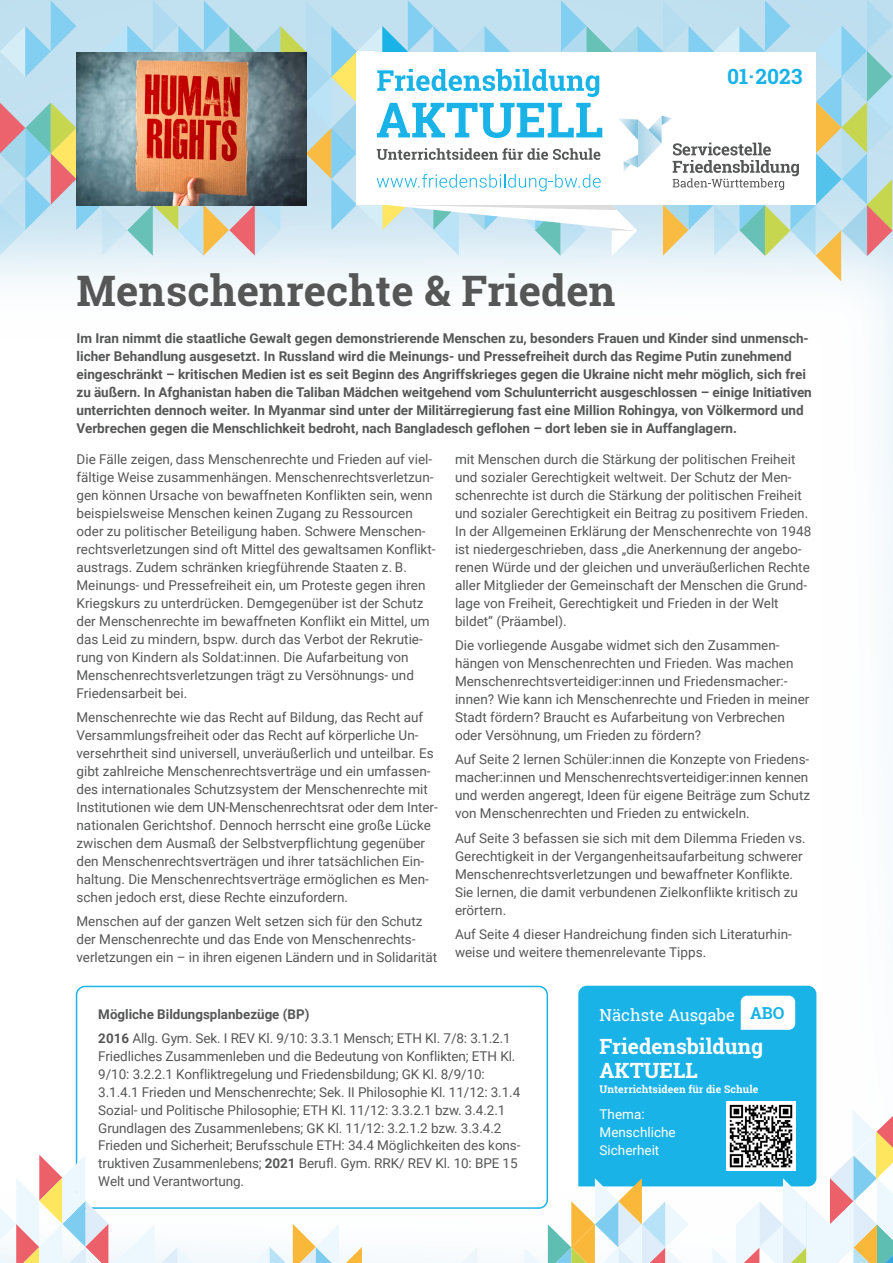
<style>
.page{position:relative;width:893px;height:1263px;background:#fff}
.page>*{position:absolute;margin:0;border:0;box-sizing:border-box;transform-origin:0 0}
.Titelheadline_-_h1{font:700 42px "Roboto Slab";letter-spacing:.005em;color:#555756}
.Kasten_blau_-_Friede{font:700 21px/24px "Roboto Slab";color:#fff}
.t1{font:700 21px "Roboto Slab";letter-spacing:.005em;color:#19b3e7}
.Kasten_blau_-_Friede-2{font:16.5px "Roboto Slab";color:#fff}
.t2{font:700 16.5px "Roboto Slab";color:#19b3e7}
.Fließtext_Abstand__1{font:13.5px/18px "Roboto";color:#555756}
.Vorspann{font:700 13.5px/18px "Roboto";color:#555756}
.Fließtext_Abstand__1-2{font:13.5px/18px "Roboto";color:#fff}
.Fließtext_Abstand__1-3{font:700 13.35px "Roboto";color:#555756}
.Kasten_blau_-_Friede-3{font:700 10.5px "Roboto Slab";letter-spacing:.005em;color:#fff}
.s1{font-weight:700;font-size:13.35px}
.s2{font-weight:700}
</style>
<div class="page">
<svg style="left:0;top:0;width:893px;height:281px"></svg>
<div style="left:357px;top:52px;width:17px;height:17px;background:#fff"></div>
<div style="left:578px;top:986px;width:238px;height:200px;background:#19b3e7"></div>
<svg style="left:741px;top:996px;width:54px;height:34px"></svg>
<img style="left:726px;top:1102px;width:69px;height:69px">
<svg style="left:75px;top:985px;width:474px;height:224px"></svg>
<img style="left:77px;top:52px;width:230px;height:154px">
<svg style="left:461px;top:1247px;width:16px;height:16px"></svg>
<svg style="left:524px;top:1247px;width:16px;height:16px"></svg>
<svg style="left:548px;top:1178px;width:141px;height:85px"></svg>
<svg style="left:712px;top:1247px;width:16px;height:16px"></svg>
<svg style="left:736px;top:1109px;width:157px;height:154px"></svg>
<svg style="left:346px;top:1247px;width:16px;height:16px"></svg>
<svg style="left:293px;top:1224px;width:46px;height:39px"></svg>
<svg style="left:254px;top:1247px;width:32px;height:16px"></svg>
<svg style="left:115px;top:1224px;width:40px;height:39px"></svg>
<svg style="left:162px;top:1247px;width:32px;height:16px"></svg>
<svg style="left:0;top:1155px;width:108px;height:108px"></svg>
<h1 class="Titelheadline_-_h1" style="left:77px;top:262px;width:541px">Menschenrechte &amp; Frieden</h1>
<h2 class="t1" style="left:727px;top:62px;width:77px">01·2023</h2>
<p class="Vorspann" style="left:77px;top:329px;width:737px">Im Iran nimmt die staatliche Gewalt gegen demonstrierende Menschen zu, besonders Frauen und Kinder sind unmensch&shy;licher Behandlung ausgesetzt. In Russland wird die Meinungs- und Pressefreiheit durch das Regime Putin zunehmend eingeschränkt – kritischen Medien ist es seit Beginn des Angriffskrieges gegen die Ukraine nicht mehr möglich, sich frei zu äußern. In Afghanistan haben die Taliban Mädchen weitgehend vom Schulunterricht ausgeschlossen – einige Initiativen unterrichten dennoch weiter. In Myanmar sind unter der Militärregierung fast eine Million Rohingya, von Völkermord und Verbrechen gegen die Menschlichkeit bedroht, nach Bangladesch geflohen – dort leben sie in Auffanglagern.</p>
<p class="Fließtext_Abstand__1" style="left:77px;top:449px;width:360px">Die Fälle zeigen, dass Menschenrechte und Frieden auf viel&shy;fältige Weise zusammenhängen. Menschenrechtsverletzun&shy;gen können Ursache von bewaffneten Konflikten sein, wenn beispielsweise Menschen keinen Zugang zu Ressourcen oder zu politischer Beteiligung haben. Schwere Menschen&shy;rechtsverletzungen sind oft Mittel des gewaltsamen Konflikt&shy;austrags. Zudem schränken kriegführende Staaten z. B.<br>Meinungs- und Pressefreiheit ein, um Proteste gegen ihren Kriegskurs zu unterdrücken. Demgegenüber ist der Schutz der Menschenrechte im bewaffneten Konflikt ein Mittel, um das Leid zu mindern, bspw. durch das Verbot der Rekrutie&shy;rung von Kindern als Soldat:innen. Die Aufarbeitung von Menschenrechtsverletzungen trägt zu Versöhnungs- und Friedensarbeit bei.</p>
<p class="Fließtext_Abstand__1" style="left:77px;top:708px;width:363px">Menschenrechte wie das Recht auf Bildung, das Recht auf Versammlungsfreiheit oder das Recht auf körperliche Un&shy;versehrtheit sind universell, unveräußerlich und unteilbar. Es gibt zahlreiche Menschenrechtsverträge und ein umfassen&shy;des internationales Schutzsystem der Menschenrechte mit Institutionen wie dem UN-Menschenrechtsrat oder dem Inter&shy;nationalen Gerichtshof. Dennoch herrscht eine große Lücke zwischen dem Ausmaß der Selbstverpflichtung gegenüber den Menschenrechtsverträgen und ihrer tatsächlichen Ein&shy;haltung. Die Menschenrechtsverträge ermöglichen es Men&shy;schen jedoch erst, diese Rechte einzufordern.</p>
<p class="Fließtext_Abstand__1" style="left:77px;top:912px;width:362px">Menschen auf der ganzen Welt setzen sich für den Schutz der Menschenrechte und das Ende von Menschenrechts&shy;verletzungen ein – in ihren eigenen Ländern und in Solidarität</p>
<p class="Fließtext_Abstand__1" style="left:455px;top:449px;width:358px">mit Menschen durch die Stärkung der politischen Freiheit und sozialer Gerechtigkeit weltweit. Der Schutz der Men&shy;schenrechte ist durch die Stärkung der politischen Freiheit und sozialer Gerechtigkeit ein Beitrag zu positivem Frieden.<br>In der Allgemeinen Erklärung der Menschenrechte von 1948 ist niedergeschrieben, dass „die Anerkennung der angebo&shy;renen Würde und der gleichen und unveräußerlichen Rechte aller Mitglieder der Gemeinschaft der Menschen die Grund&shy;lage von Freiheit, Gerechtigkeit und Frieden in der Welt bildet“ (Präambel).</p>
<p class="Fließtext_Abstand__1" style="left:455px;top:636px;width:356px">Die vorliegende Ausgabe widmet sich den Zusammen&shy;hängen von Menschenrechten und Frieden. Was machen Menschenrechtsverteidiger:innen und Friedensmacher:- innen? Wie kann ich Menschenrechte und Frieden in meiner Stadt fördern? Braucht es Aufarbeitung von Verbrechen oder Versöhnung, um Frieden zu fördern?</p>
<p class="Fließtext_Abstand__1" style="left:455px;top:750px;width:357px">Auf Seite 2 lernen Schüler:innen die Konzepte von Friedens&shy;macher:innen und Menschenrechtsverteidiger:innen kennen und werden angeregt, Ideen für eigene Beiträge zum Schutz von Menschenrechten und Frieden zu entwickeln.</p>
<p class="Fließtext_Abstand__1" style="left:455px;top:828px;width:352px">Auf Seite 3 befassen sie sich mit dem Dilemma Frieden vs.<br>Gerechtigkeit in der Vergangenheitsaufarbeitung schwerer Menschenrechtsverletzungen und bewaffneter Konflikte.<br>Sie lernen, die damit verbundenen Zielkonflikte kritisch zu erörtern.</p>
<p class="Fließtext_Abstand__1" style="left:455px;top:925px;width:338px">Auf Seite 4 dieser Handreichung finden sich Literaturhin&shy;weise und weitere themenrelevante Tipps.</p>
<p class="Fließtext_Abstand__1-3" style="left:98px;top:1005px;width:213px">Mögliche Bildungsplanbezüge (BP)</p>
<p class="Fließtext_Abstand__1" style="left:98px;top:1029px;width:424px"><span class="s1">2016</span> Allg. Gym. Sek. I REV Kl. 9/10: 3.3.1 Mensch; ETH Kl. 7/8: 3.1.2.1<br>Friedliches Zusammenleben und die Bedeutung von Konflikten; ETH Kl.<br>9/10: 3.2.2.1 Konfliktregelung und Friedensbildung; GK Kl. 8/9/10:<br>3.1.4.1 Frieden und Menschenrechte; Sek. II Philosophie Kl. 11/12: 3.1.4<br>Sozial- und Politische Philosophie; ETH Kl. 11/12: 3.3.2.1 bzw. 3.4.2.1<br>Grundlagen des Zusammenlebens; GK Kl. 11/12: 3.2.1.2 bzw. 3.3.4.2<br>Frieden und Sicherheit; Berufsschule ETH: 34.4 Möglichkeiten des kons&shy;truktiven Zusammenlebens; <span class="s2">2021</span> Berufl. Gym. RRK/ REV Kl. 10: BPE 15<br>Welt und Verantwortung.</p>
<p class="t2" style="left:750px;top:1002px;width:36px">ABO</p>
<p class="Kasten_blau_-_Friede-2" style="left:600px;top:1004px;width:137px">Nächste Ausgabe</p>
<p class="Kasten_blau_-_Friede" style="left:600px;top:1034px;width:165px">Friedensbildung<br>AKTUELL</p>
<p class="Kasten_blau_-_Friede-3" style="left:600px;top:1082px;width:160px">Unterrichtsideen für die Schule</p>
<p class="Fließtext_Abstand__1-2" style="left:600px;top:1105px;width:78px">Thema:<br>Menschliche<br>Sicherheit</p>
</div>
